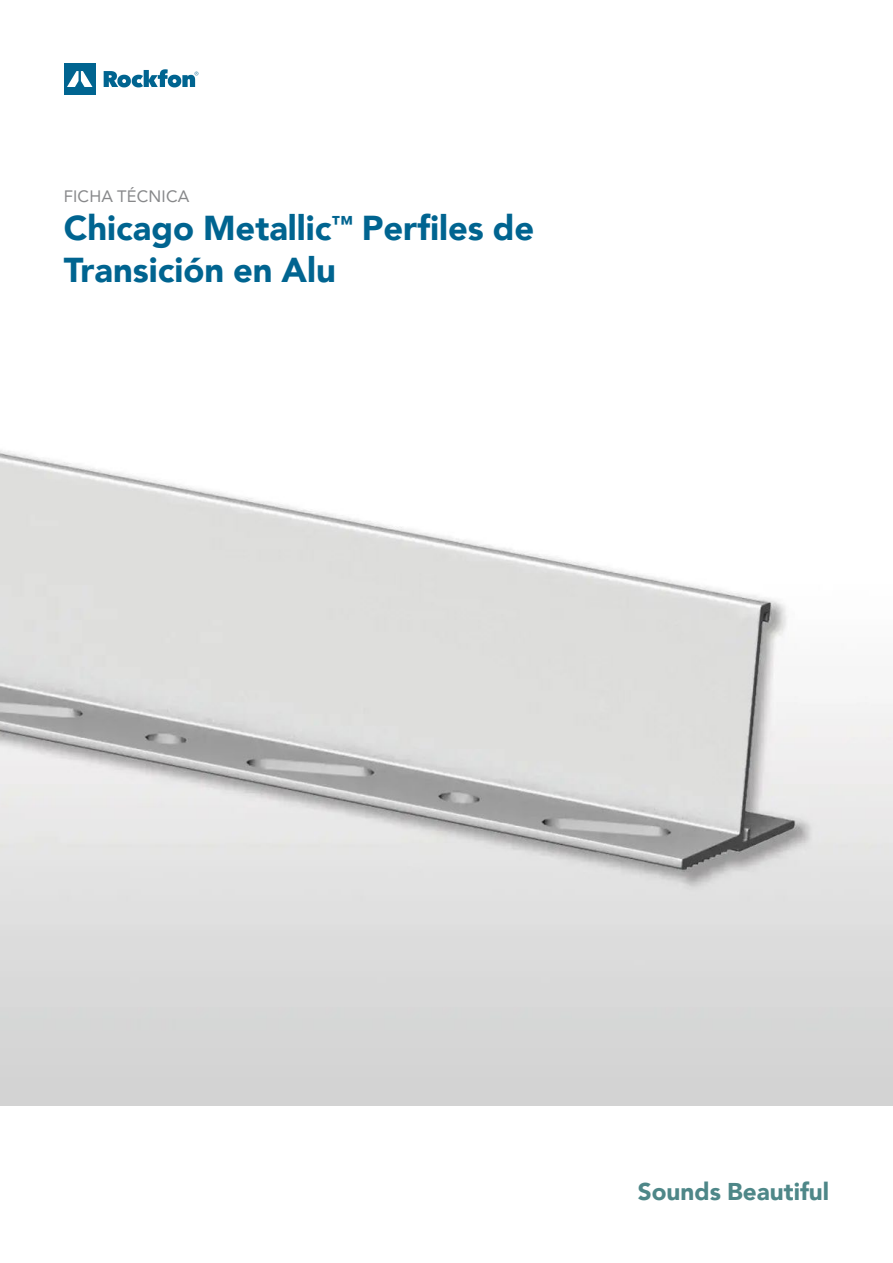
<style>
.page{position:relative;width:893px;height:1263px;background:#fff}
.page>*{position:absolute;margin:0;border:0;box-sizing:border-box;transform-origin:0 0}
.t1{font:900 34.5px/41.4px "Avenir";color:#006490}
.t2{font:900 24.3px "Avenir";color:#4e8788}
.t3{font:16.5px "Avenir";letter-spacing:.01em;color:#87888a}
</style>
<div class="page">
<img style="left:0;top:450px;width:893px;height:656px">
<svg style="left:104px;top:69px;width:94px;height:18px"></svg>
<div style="left:64px;top:63px;width:32px;height:32px;background:#006490"></div>
<svg style="left:67px;top:71px;width:25px;height:16px"></svg>
<p class="t3" style="left:64px;top:183px;width:127px">FICHA TÉCNICA</p>
<p class="t1" style="left:64px;top:207px;width:472px">Chicago Metallic<sup>™</sup> Perfiles de<br>Transición en Alu</p>
<p class="t2" style="left:638px;top:1170px;width:193px">Sounds Beautiful</p>
</div>
